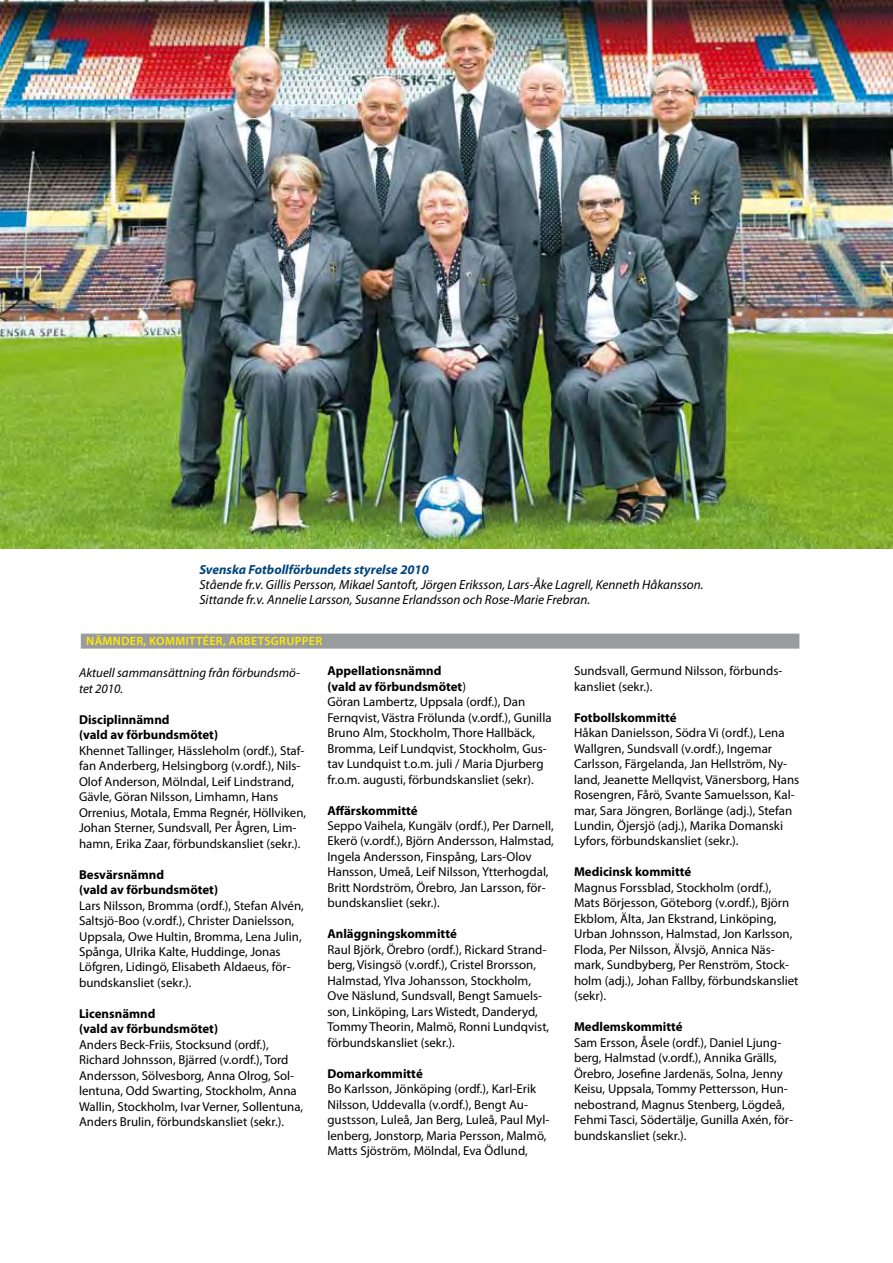
<style>
.page{position:relative;width:893px;height:1263px;background:#fff}
.page>*{position:absolute;margin:0;border:0;box-sizing:border-box;transform-origin:0 0}
.t1{font:italic 13.2px/15px "Myriad Pro";color:#000}
.t2{font:italic 700 13.2px "Myriad Pro";color:#00457d}
.t3{font:12.9px/15.5px "Myriad Pro";color:#000}
.t4{font:700 12.9px/15.5px "Myriad Pro";color:#000}
.t5{font:italic 12.9px/15.5px "Myriad Pro";color:#000}
.t6{font:600 12px "Myriad Pro";letter-spacing:.03em;color:#ffed00}
.s1{font-weight:700}
</style>
<div class="page">
<div style="left:88px;top:634px;width:704px;height:15px;background:#9a9b9d"></div>
<img style="left:0;top:0;width:893px;height:549px">
<p class="t2" style="left:199px;top:561px;width:231px">Svenska Fotbollförbundets styrelse 2010</p>
<p class="t1" style="left:199px;top:577px;width:506px">Stående fr.v. Gillis Persson, Mikael Santoft, Jörgen Eriksson, Lars-Åke Lagrell, Kenneth Håkansson.<br>Sittande fr.v. Annelie Larsson, Susanne Erlandsson och Rose-Marie Frebran.</p>
<p class="t6" style="left:86px;top:634px;width:36px">NÄMNDER</p>
<p class="t6" style="left:144px;top:634px;width:173px">, KOMM ITTÉER, ARBETSGRUPPER</p>
<p class="t5" style="left:79px;top:665px;width:222px">Aktuell sammansättning från förbundsmö&shy;tet 2010.</p>
<p class="t4" style="left:79px;top:711px;width:141px">Disciplinnämnd<br>(vald av förbundsmötet)</p>
<p class="t3" style="left:79px;top:742px;width:229px">Khennet Tallinger, Hässleholm (ordf.), Staf&shy;fan Anderberg, Helsingborg (v.ordf.), Nils-Olof Anderson, Mölndal, Leif Lindstrand, Gävle, Göran Nilsson, Limhamn, Hans Orrenius, Motala, Emma Regnér, Höllviken, Johan Sterner, Sundsvall, Per Ågren, Lim&shy;hamn, Erika Zaar, förbundskansliet (sekr.).</p>
<p class="t4" style="left:79px;top:866px;width:141px">Besvärsnämnd<br>(vald av förbundsmötet)</p>
<p class="t3" style="left:79px;top:897px;width:226px">Lars Nilsson, Bromma (ordf.), Stefan Alvén, Saltsjö-Boo (v.ordf.), Christer Danielsson, Uppsala, Owe Hultin, Bromma, Lena Julin, Spånga, Ulrika Kalte, Huddinge, Jonas Löfgren, Lidingö, Elisabeth Aldaeus, för&shy;bundskansliet (sekr.).</p>
<p class="t4" style="left:79px;top:1005px;width:141px">Licensnämnd<br>(vald av förbundsmötet)</p>
<p class="t3" style="left:79px;top:1036px;width:226px">Anders Beck-Friis, Stocksund (ordf.), Richard Johnsson, Bjärred (v.ordf.), Tord Andersson, Sölvesborg, Anna Olrog, Sol&shy;lentuna, Odd Swarting, Stockholm, Anna Wallin, Stockholm, Ivar Verner, Sollentuna, Anders Brulin, förbundskansliet (sekr.).</p>
<p class="t3" style="left:327px;top:663px;width:226px"><span class="s1">Appellationsnämnd<br>(vald av förbundsmötet</span>)<br>Göran Lambertz, Uppsala (ordf.), Dan Fernqvist, Västra Frölunda (v.ordf.), Gunilla Bruno Alm, Stockholm, Thore Hallbäck, Bromma, Leif Lundqvist, Stockholm, Gus&shy;tav Lundquist t.o.m. juli / Maria Djurberg fr.o.m. augusti, förbundskansliet (sekr).</p>
<p class="t4" style="left:327px;top:802px;width:92px">Affärskommitté</p>
<p class="t3" style="left:327px;top:818px;width:228px">Seppo Vaihela, Kungälv (ordf.), Per Darnell, Ekerö (v.ordf.), Björn Andersson, Halmstad, Ingela Andersson, Finspång, Lars-Olov Hansson, Umeå, Leif Nilsson, Ytterhogdal, Britt Nordström, Örebro, Jan Larsson, för&shy;bundskansliet (sekr.).</p>
<p class="t4" style="left:327px;top:926px;width:131px">Anläggningskommitté</p>
<p class="t3" style="left:327px;top:941px;width:223px">Raul Björk, Örebro (ordf.), Rickard Strand&shy;berg, Visingsö (v.ordf.), Cristel Brorsson, Halmstad, Ylva Johansson, Stockholm, Ove Näslund, Sundsvall, Bengt Samuels&shy;son, Linköping, Lars Wistedt, Danderyd, Tommy Theorin, Malmö, Ronni Lundqvist, förbundskansliet (sekr.).</p>
<p class="t4" style="left:327px;top:1065px;width:97px">Domarkommitté</p>
<p class="t3" style="left:327px;top:1081px;width:223px">Bo Karlsson, Jönköping (ordf.), Karl-Erik Nilsson, Uddevalla (v.ordf.), Bengt Au&shy;gustsson, Luleå, Jan Berg, Luleå, Paul Myl&shy;lenberg, Jonstorp, Maria Persson, Malmö, Matts Sjöström, Mölndal, Eva Ödlund,</p>
<p class="t3" style="left:574px;top:663px;width:210px">Sundsvall, Germund Nilsson, förbunds&shy;kansliet (sekr.).</p>
<p class="t4" style="left:574px;top:709px;width:104px">Fotbollskommitté</p>
<p class="t3" style="left:574px;top:725px;width:227px">Håkan Danielsson, Södra Vi (ordf.), Lena Wallgren, Sundsvall (v.ordf.), Ingemar Carlsson, Färgelanda, Jan Hellström, Ny&shy;land, Jeanette Mellqvist, Vänersborg, Hans Rosengren, Fårö, Svante Samuelsson, Kal&shy;mar, Sara Jöngren, Borlänge (adj.), Stefan Lundin, Öjersjö (adj.), Marika Domanski Lyfors, förbundskansliet (sekr.).</p>
<p class="t4" style="left:574px;top:864px;width:119px">Medicinsk kommitté</p>
<p class="t3" style="left:574px;top:880px;width:226px">Magnus Forssblad, Stockholm (ordf.), Mats Börjesson, Göteborg (v.ordf.), Björn Ekblom, Älta, Jan Ekstrand, Linköping, Urban Johnsson, Halmstad, Jon Karlsson, Floda, Per Nilsson, Älvsjö, Annica Näs&shy;mark, Sundbyberg, Per Renström, Stock&shy;holm (adj.), Johan Fallby, förbundskansliet (sekr).</p>
<p class="t4" style="left:574px;top:1019px;width:110px">Medlemskommitté</p>
<p class="t3" style="left:574px;top:1034px;width:220px">Sam Ersson, Åsele (ordf.), Daniel Ljung&shy;berg, Halmstad (v.ordf.), Annika Grälls, Örebro, Josefine Jardenäs, Solna, Jenny Keisu, Uppsala, Tommy Pettersson, Hun&shy;nebostrand, Magnus Stenberg, Lögdeå, Fehmi Tasci, Södertälje, Gunilla Axén, för&shy;bundskansliet (sekr.).</p>
</div>
